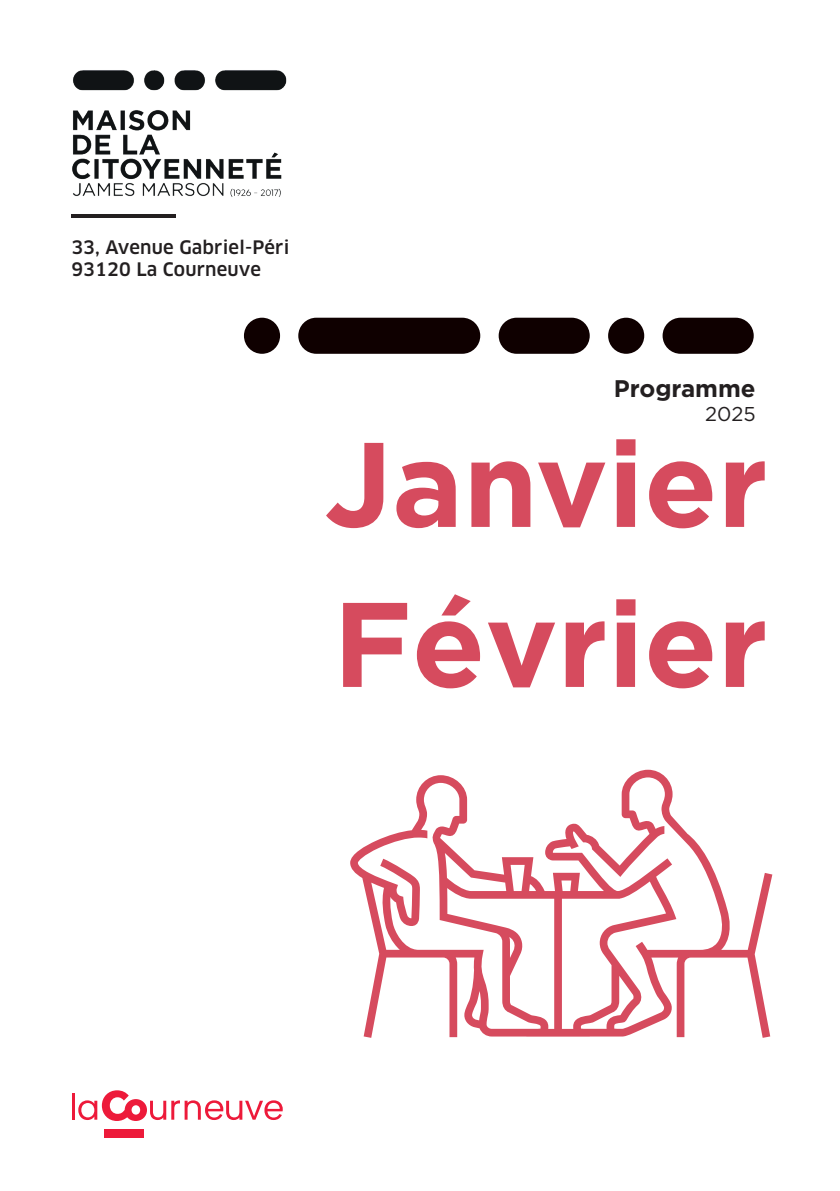
<style>
.page{position:relative;width:840px;height:1191px;background:#fff}
.page>*{position:absolute;margin:0;border:0;box-sizing:border-box;transform-origin:0 0}
.t1{font:700 120px/160px "Gotham";color:#d64b5e}
.t2{font:700 24px "Gotham";color:#231f20}
.t3{font:20px "Gotham";color:#231f20}
.t4{font:500 18.2px/21.8px "Clan OT";letter-spacing:.01em;color:#231f20}
</style>
<div class="page">
<div style="left:104px;top:1129px;width:40px;height:9px;background:#ed1a3a"></div>
<hr style="left:72px;top:1093px;width:3px;height:26px;background:#ed1a3a">
<svg style="left:78px;top:1090px;width:204px;height:31px"></svg>
<img style="left:72px;top:70px;width:215px;height:146px">
<hr style="left:71px;top:214px;width:104px;height:4px;background:#231f20">
<div style="left:244px;top:318px;width:36px;height:36px;background:#0f0000;border-radius:50%"></div>
<div style="left:607px;top:318px;width:37px;height:36px;background:#0f0000;border-radius:50%"></div>
<div style="left:498px;top:318px;width:91px;height:36px;background:#0f0000;border-radius:18px"></div>
<div style="left:662px;top:318px;width:91px;height:36px;background:#0f0000;border-radius:18px"></div>
<div style="left:298px;top:318px;width:182px;height:36px;background:#0f0000;border-radius:18px"></div>
<svg style="left:350px;top:769px;width:422px;height:268px"></svg>
<p class="t4" style="left:71px;top:237px;width:219px">33, Avenue Gabriel-Péri<br>93120 La Courneuve</p>
<h2 class="t2" style="left:613px;top:374px;width:143px">Programme</h2>
<p class="t3" style="left:704px;top:403px;width:52px">2025</p>
<h1 class="t1" style="left:324px;top:401px;width:445px">Janvier<br>Février</h1>
</div>
